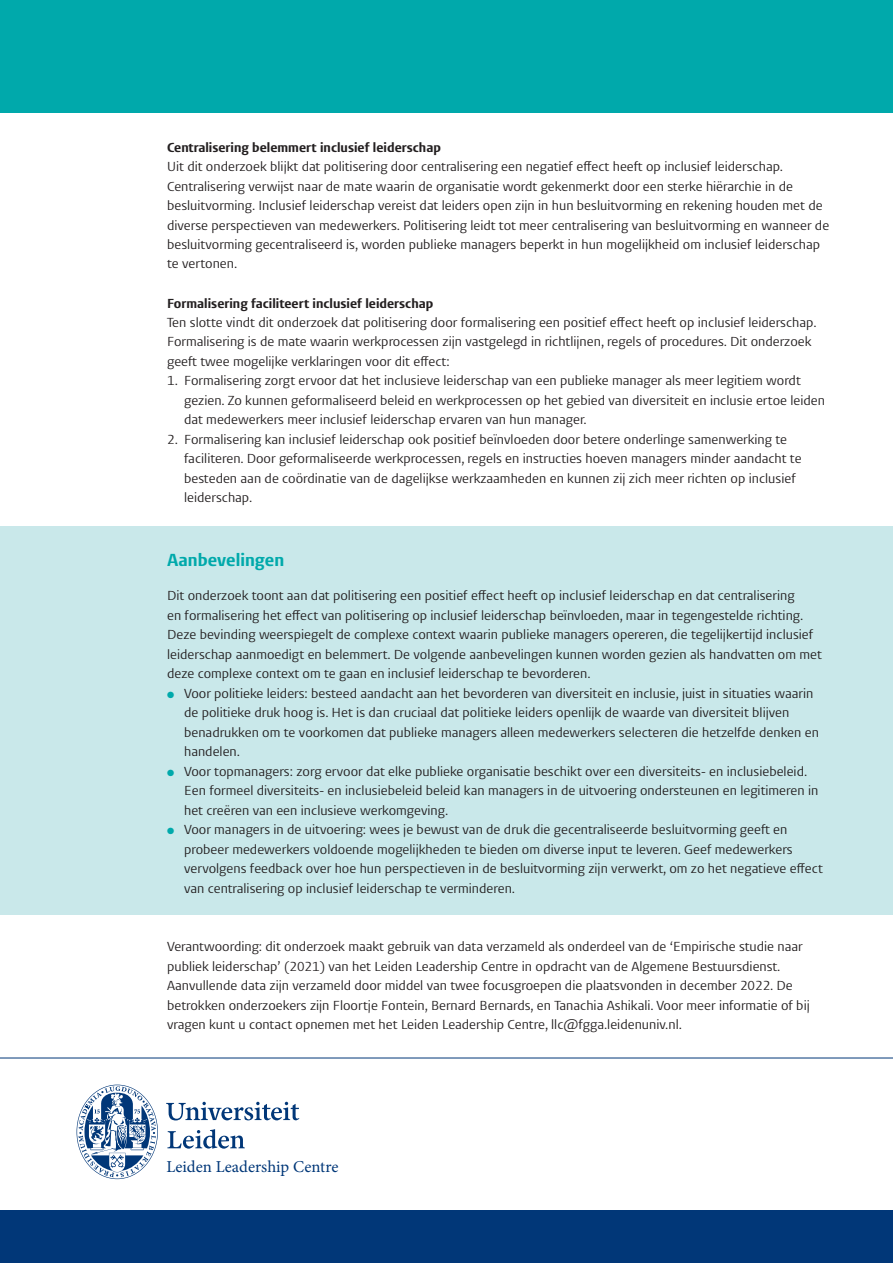
<style>
.page{position:relative;width:893px;height:1263px;background:#fff}
.page>*{position:absolute;margin:0;border:0;box-sizing:border-box;transform-origin:0 0}
.t1{font:300 18px "Vestula";color:#00a9ab}
.t2{font:16.65px "Minion Pro";color:#013778}
.t3{font:13.5px/19.5px "Vestula";color:#231f20}
.t4{font:300 13.5px "Vestula";color:#231f20}
.s1{color:#00a9ab}
</style>
<div class="page">
<div style="left:0;top:527px;width:893px;height:388px;background:#c9e8ea"></div>
<div style="left:0;top:0;width:893px;height:112px;background:#00a9ab"></div>
<div style="left:0;top:1208px;width:893px;height:55px;background:#013778"></div>
<div style="left:0;top:1052px;width:893px;height:158px;background:#fff"></div>
<hr style="left:0;top:1058px;width:893px;height:1px;background:#013778">
<svg style="left:77px;top:1085px;width:81px;height:94px"></svg>
<svg style="left:166px;top:1102px;width:133px;height:47px"></svg>
<p class="t4" style="left:167px;top:139px;width:275px">Centralisering belemmert inclusief leiderschap</p>
<p class="t3" style="left:167px;top:157px;width:664px">Uit dit onderzoek blijkt dat politisering door centralisering een negatief effect heeft op inclusief leiderschap.<br>Centralisering verwijst naar de mate waarin de organisatie wordt gekenmerkt door een sterke hiërarchie in de besluitvorming. Inclusief leiderschap vereist dat leiders open zijn in hun besluitvorming en rekening houden met de diverse perspectieven van medewerkers. Politisering leidt tot meer centralisering van besluitvorming en wanneer de besluitvorming gecentraliseerd is, worden publieke managers beperkt in hun mogelijkheid om inclusief leiderschap te vertonen.</p>
<p class="t4" style="left:167px;top:295px;width:268px">Formalisering faciliteert inclusief leiderschap</p>
<p class="t3" style="left:167px;top:313px;width:651px">Ten slotte vindt dit onderzoek dat politisering door formalisering een positief effect heeft op inclusief leiderschap.<br>Formalisering is de mate waarin werkprocessen zijn vastgelegd in richtlijnen, regels of procedures. Dit onderzoek geeft twee mogelijke verklaringen voor dit effect:</p>
<p class="t3" style="left:184px;top:371px;width:642px;text-indent:-17px">1. Formalisering zorgt ervoor dat het inclusieve leiderschap van een publieke manager als meer legitiem wordt gezien. Zo kunnen geformaliseerd beleid en werkprocessen op het gebied van diversiteit en inclusie ertoe leiden dat medewerkers meer inclusief leiderschap ervaren van hun manager.</p>
<p class="t3" style="left:184px;top:430px;width:619px;text-indent:-17px">2. Formalisering kan inclusief leiderschap ook positief beïnvloeden door betere onderlinge samenwerking te faciliteren. Door geformaliseerde werkprocessen, regels en instructies hoeven managers minder aandacht te besteden aan de coördinatie van de dagelijkse werkzaamheden en kunnen zij zich meer richten op inclusief leiderschap.</p>
<h1 class="t1" style="left:167px;top:548px;width:119px">Aanbevelingen</h1>
<p class="t3" style="left:167px;top:586px;width:656px">Dit onderzoek toont aan dat politisering een positief effect heeft op inclusief leiderschap en dat centralisering<br>en formalisering het effect van politisering op inclusief leiderschap beïnvloeden, maar in tegengestelde richting.<br>Deze bevinding weerspiegelt de complexe context waarin publieke managers opereren, die tegelijkertijd inclusief leiderschap aanmoedigt en belemmert. De volgende aanbevelingen kunnen worden gezien als handvatten om met deze complexe context om te gaan en inclusief leiderschap te bevorderen.</p>
<p class="t3" style="left:184px;top:683px;width:636px;text-indent:-17px"><span class="s1">●</span> Voor politieke leiders: besteed aandacht aan het bevorderen van diversiteit en inclusie, juist in situaties waarin de politieke druk hoog is. Het is dan cruciaal dat politieke leiders openlijk de waarde van diversiteit blijven benadrukken om te voorkomen dat publieke managers alleen medewerkers selecteren die hetzelfde denken en handelen.</p>
<p class="t3" style="left:184px;top:761px;width:636px;text-indent:-17px"><span class="s1">●</span> Voor topmanagers: zorg ervoor dat elke publieke organisatie beschikt over een diversiteits- en inclusiebeleid.<br>Een formeel diversiteits- en inclusiebeleid beleid kan managers in de uitvoering ondersteunen en legitimeren in het creëren van een inclusieve werkomgeving.</p>
<p class="t3" style="left:184px;top:820px;width:640px;text-indent:-17px"><span class="s1">●</span> Voor managers in de uitvoering: wees je bewust van de druk die gecentraliseerde besluitvorming geeft en probeer medewerkers voldoende mogelijkheden te bieden om diverse input te leveren. Geef medewerkers vervolgens feedback over hoe hun perspectieven in de besluitvorming zijn verwerkt, om zo het negatieve effect van centralisering op inclusief leiderschap te verminderen.</p>
<p class="t3" style="left:167px;top:937px;width:644px">Verantwoording: dit onderzoek maakt gebruik van data verzameld als onderdeel van de ‘Empirische studie naar publiek leiderschap’ (2021) van het Leiden Leadership Centre in opdracht van de Algemene Bestuursdienst.<br>Aanvullende data zijn verzameld door middel van twee focusgroepen die plaatsvonden in december 2022. De betrokken onderzoekers zijn Floortje Fontein, Bernard Bernards, en Tanachia Ashikali. Voor meer informatie of bij vragen kunt u contact opnemen met het Leiden Leadership Centre, llc@fgga.leidenuniv.nl.</p>
<p class="t2" style="left:166px;top:1156px;width:174px">Leiden Leadership Centre</p>
</div>
